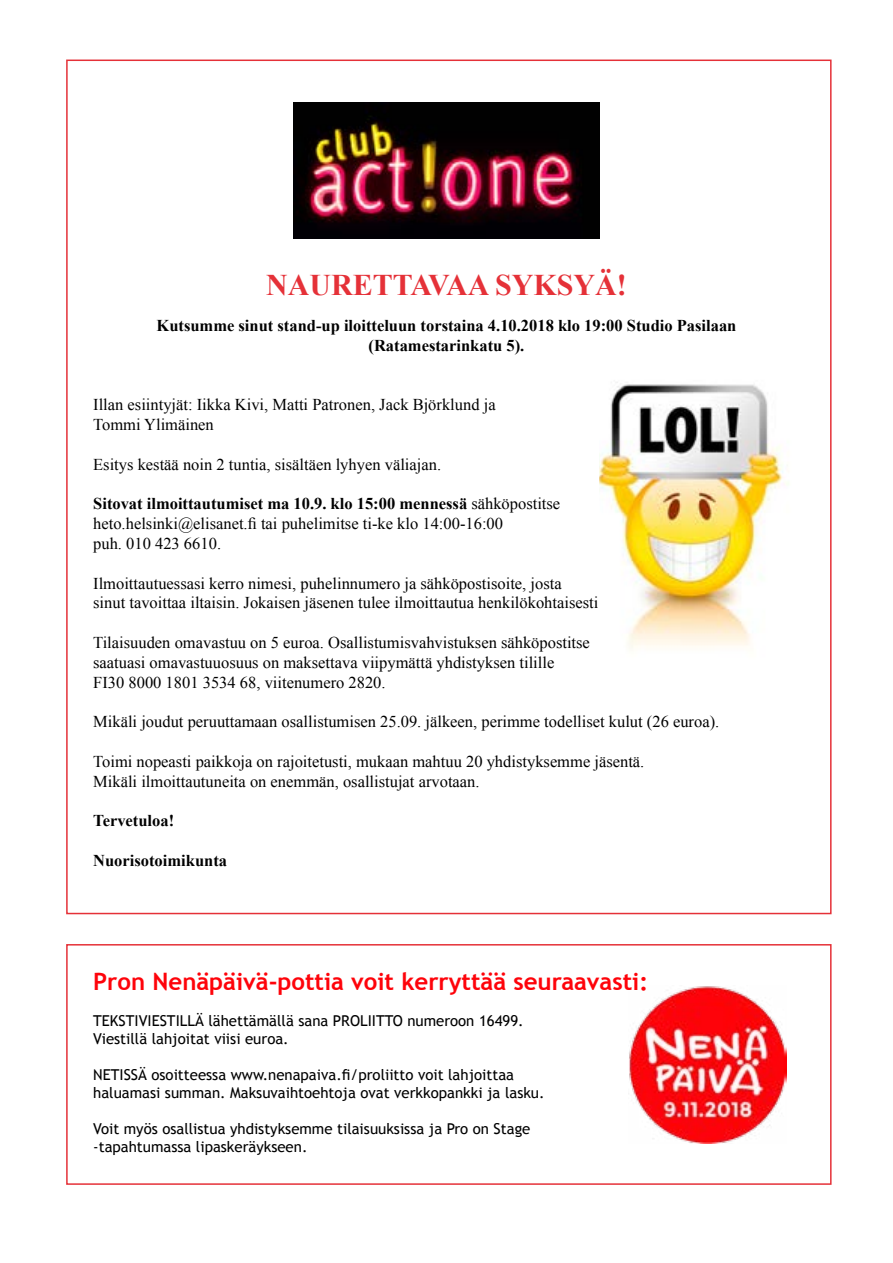
<style>
.page{position:relative;width:893px;height:1263px;background:#fff}
.page>*{position:absolute;margin:0;border:0;box-sizing:border-box;transform-origin:0 0}
.t1{font:700 30px "Times New Roman";color:#e53138}
.t2{font:700 24px "Trebuchet MS";color:#fe030a}
.t3{font:16.5px/19.8px "Times New Roman";color:#000}
.t4{font:700 16.5px/19.8px "Times New Roman";color:#000;text-align:center}
.t5{font:15px/18px "Trebuchet MS";color:#000}
.s1{font-weight:700}
</style>
<div class="page">
<div style="left:66px;top:944px;width:766px;height:241px;border:2px solid #e53138"></div>
<img style="left:294px;top:102px;width:305px;height:137px">
<img style="left:599px;top:382px;width:190px;height:267px">
<img style="left:629px;top:986px;width:158px;height:158px">
<h1 class="t1" style="left:266px;top:264px;width:362px">NAURETTAVAA SYKSYÄ!</h1>
<p class="t4" style="left:157px;top:315px;width:581px">Kutsumme sinut stand-up iloitteluun torstaina 4.10.2018 klo 19:00 Studio Pasilaan (Ratamestarinkatu 5).</p>
<p class="t3" style="left:93px;top:395px;width:404px">Illan esiintyjät: Iikka Kivi, Matti Patronen, Jack Björklund ja<br>Tommi Ylimäinen</p>
<p class="t3" style="left:93px;top:454px;width:349px">Esitys kestää noin 2 tuntia, sisältäen lyhyen väliajan.</p>
<p class="t3" style="left:93px;top:494px;width:469px"><span class="s1">Sitovat ilmoittautumiset ma 10.9. klo 15:00 mennessä</span> sähköpostitse heto.helsinki@elisanet.fi tai puhelimitse ti-ke klo 14:00-16:00<br>puh. 010 423 6610.</p>
<p class="t3" style="left:93px;top:573px;width:511px">Ilmoittautuessasi kerro nimesi, puhelinnumero ja sähköpostisoite, josta<br>sinut tavoittaa iltaisin. Jokaisen jäsenen tulee ilmoittautua henkilökohtaisesti.</p>
<p class="t3" style="left:93px;top:632px;width:498px">Tilaisuuden omavastuu on 5 euroa. Osallistumisvahvistuksen sähköpostitse saatuasi omavastuuosuus on maksettava viipymättä yhdistyksen tilille<br>FI30 8000 1801 3534 68, viitenumero 2820.</p>
<p class="t3" style="left:93px;top:712px;width:628px">Mikäli joudut peruuttamaan osallistumisen 25.09. jälkeen, perimme todelliset kulut (26 euroa).</p>
<p class="t3" style="left:93px;top:751px;width:553px">Toimi nopeasti paikkoja on rajoitetusti, mukaan mahtuu 20 yhdistyksemme jäsentä.<br>Mikäli ilmoittautuneita on enemmän, osallistujat arvotaan.</p>
<p class="t4" style="left:93px;top:810px;width:82px">Tervetuloa!</p>
<p class="t4" style="left:93px;top:850px;width:135px">Nuorisotoimikunta</p>
<h2 class="t2" style="left:93px;top:966px;width:556px">Pron Nenäpäivä-pottia voit kerryttää seuraavasti:</h2>
<p class="t5" style="left:93px;top:1012px;width:432px">TEKSTIVIESTILLÄ lähettämällä sana PROLIITTO numeroon 16499.<br>Viestillä lahjoitat viisi euroa.</p>
<p class="t5" style="left:93px;top:1066px;width:453px">NETISSÄ osoitteessa www.nenapaiva.fi/proliitto voit lahjoittaa haluamasi summan. Maksuvaihtoehtoja ovat verkkopankki ja lasku.</p>
<p class="t5" style="left:93px;top:1120px;width:439px">Voit myös osallistua yhdistyksemme tilaisuuksissa ja Pro on Stage -tapahtumassa lipaskeräykseen.</p>
</div>
